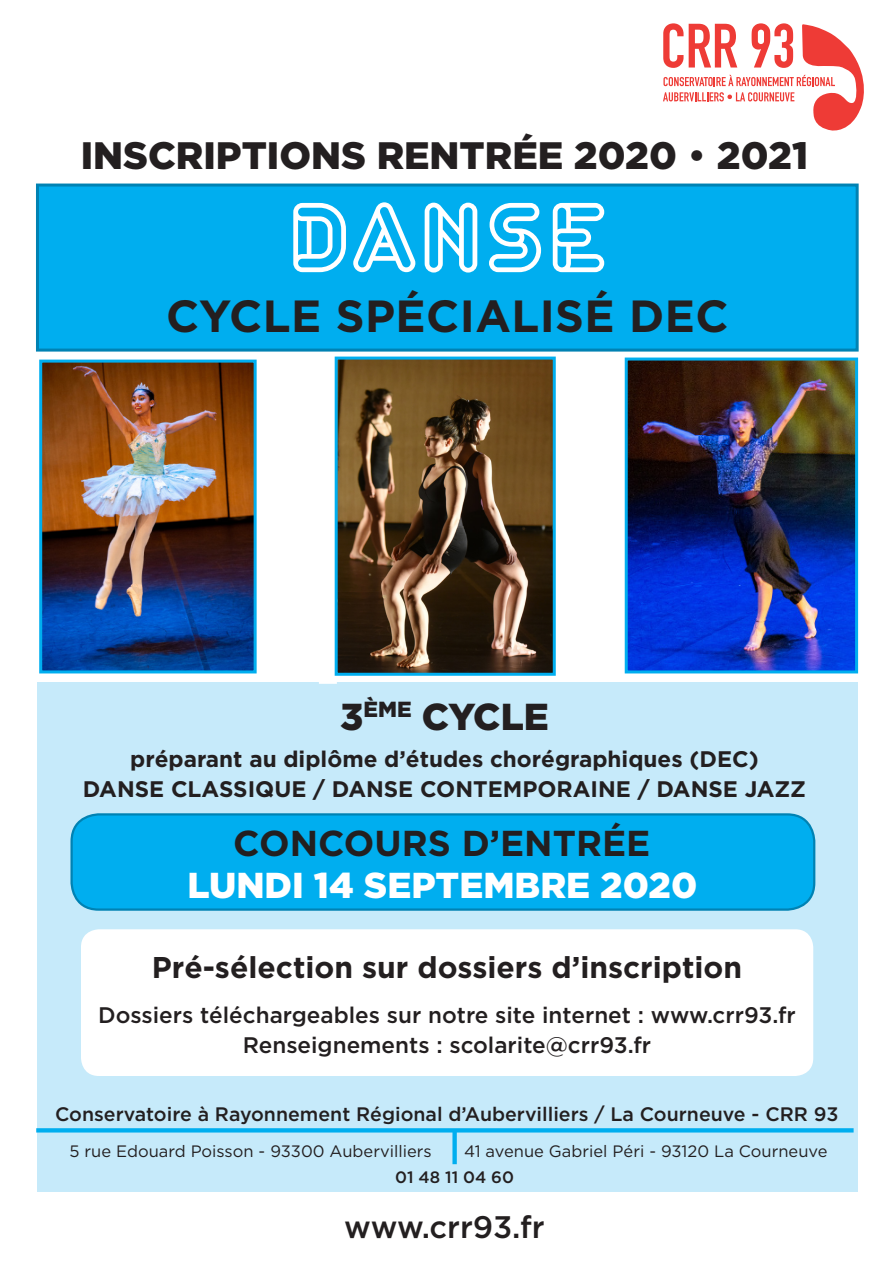
<style>
.page{position:relative;width:893px;height:1263px;background:#fff}
.page>*{position:absolute;margin:0;border:0;box-sizing:border-box;transform-origin:0 0}
.t1{font:97.5px "Circuit";letter-spacing:.01em;color:#fff}
.t2{font:700 45px "Gotham HTF";letter-spacing:.01em;color:#231f20}
.t3{font:900 38.25px "Gotham HTF";color:#231f20}
.t4{font:900 37.5px "Gotham HTF";letter-spacing:-.01em;color:#231f20}
.t5{font:900 36px "Gotham HTF";color:#fff}
.t6{font:700 36px "Gotham HTF";color:#231f20}
.t7{font:500 31.05px "Gotham HTF";color:#231f20}
.t8{font:700 30px "Gotham HTF";color:#231f20}
.t9{font:500 22.5px "Gotham HTF";color:#231f20}
.t10{font:700 22.5px "Gotham HTF";color:#231f20}
.t11{font:500 19.5px "Gotham HTF";color:#231f20}
.t12{font:16.5px "Gotham HTF";color:#231f20}
.t13{font:500 16.5px "Gotham HTF";color:#231f20}
.s1{font-weight:500}
</style>
<div class="page">
<div style="left:37px;top:682px;width:821px;height:510px;background:#c6eafa"></div>
<div style="left:37px;top:185px;width:820px;height:165px;background:#00aeef"></div>
<div style="left:36px;top:184px;width:823px;height:168px;border:3px solid #0082b3"></div>
<svg style="left:663px;top:23px;width:201px;height:108px"></svg>
<svg style="left:36px;top:1128px;width:818px;height:4px;background:#0ab1ef"></svg>
<div style="left:452px;top:1130px;width:5px;height:34px;background:#00aeef"></div>
<div style="left:72px;top:814px;width:742px;height:95px;background:#00aeef;border-radius:27px"></div>
<div style="left:70px;top:813px;width:745px;height:98px;border:2px solid #0082b3;border-radius:27px"></div>
<div style="left:81px;top:929px;width:732px;height:147px;background:#fff;border-radius:18px"></div>
<div style="left:319px;top:361px;width:18px;height:323px;background:#fff"></div>
<img style="left:339px;top:361px;width:213px;height:311px">
<div style="left:335px;top:357px;width:221px;height:319px;border:3px solid #00aeef"></div>
<img style="left:43px;top:364px;width:210px;height:305px">
<div style="left:39px;top:360px;width:218px;height:313px;border:3px solid #00aeef"></div>
<img style="left:629px;top:362px;width:225px;height:307px">
<div style="left:625px;top:358px;width:233px;height:315px;border:3px solid #00aeef"></div>
<p class="t3" style="left:81px;top:133px;width:729px">INSCRIPTIONS RENTRÉE 2020 <span class="s1">•</span> 2021</p>
<p class="t1" style="left:286px;top:178px;width:323px">DANSE</p>
<p class="t2" style="left:166px;top:290px;width:564px">CYCLE SPÉCIALISÉ DEC</p>
<p class="t4" style="left:340px;top:695px;width:210px">3<sup>ÈME</sup> CYCLE</p>
<p class="t10" style="left:130px;top:746px;width:630px">préparant au diplôme d’études chorégraphiques (DEC)</p>
<p class="t10" style="left:83px;top:776px;width:725px">DANSE CLASSIQUE / DANSE CONTEMPORAINE / DANSE JAZZ</p>
<p class="t6" style="left:233px;top:823px;width:419px">CONCOURS D’ENTRÉE</p>
<p class="t5" style="left:188px;top:865px;width:511px">LUNDI 14 SEPTEMBRE 2020</p>
<p class="t8" style="left:152px;top:950px;width:592px">Pré-sélection sur dossiers d’inscription</p>
<p class="t9" style="left:98px;top:1002px;width:699px">Dossiers téléchargeables sur notre site internet : www.crr93.fr</p>
<p class="t9" style="left:243px;top:1032px;width:410px">Renseignements : scolarite@crr93.fr</p>
<p class="t11" style="left:55px;top:1103px;width:785px">Conservatoire à Rayonnement Régional d’Aubervilliers / La Courneuve - CRR 93</p>
<p class="t12" style="left:464px;top:1142px;width:365px">41 avenue Gabriel Péri - 93120 La Courneuve</p>
<p class="t12" style="left:70px;top:1142px;width:364px">5 rue Edouard Poisson - 93300 Aubervilliers</p>
<p class="t13" style="left:395px;top:1168px;width:120px">01 48 11 04 60</p>
<p class="t7" style="left:344px;top:1209px;width:202px">www.crr93.fr</p>
</div>
